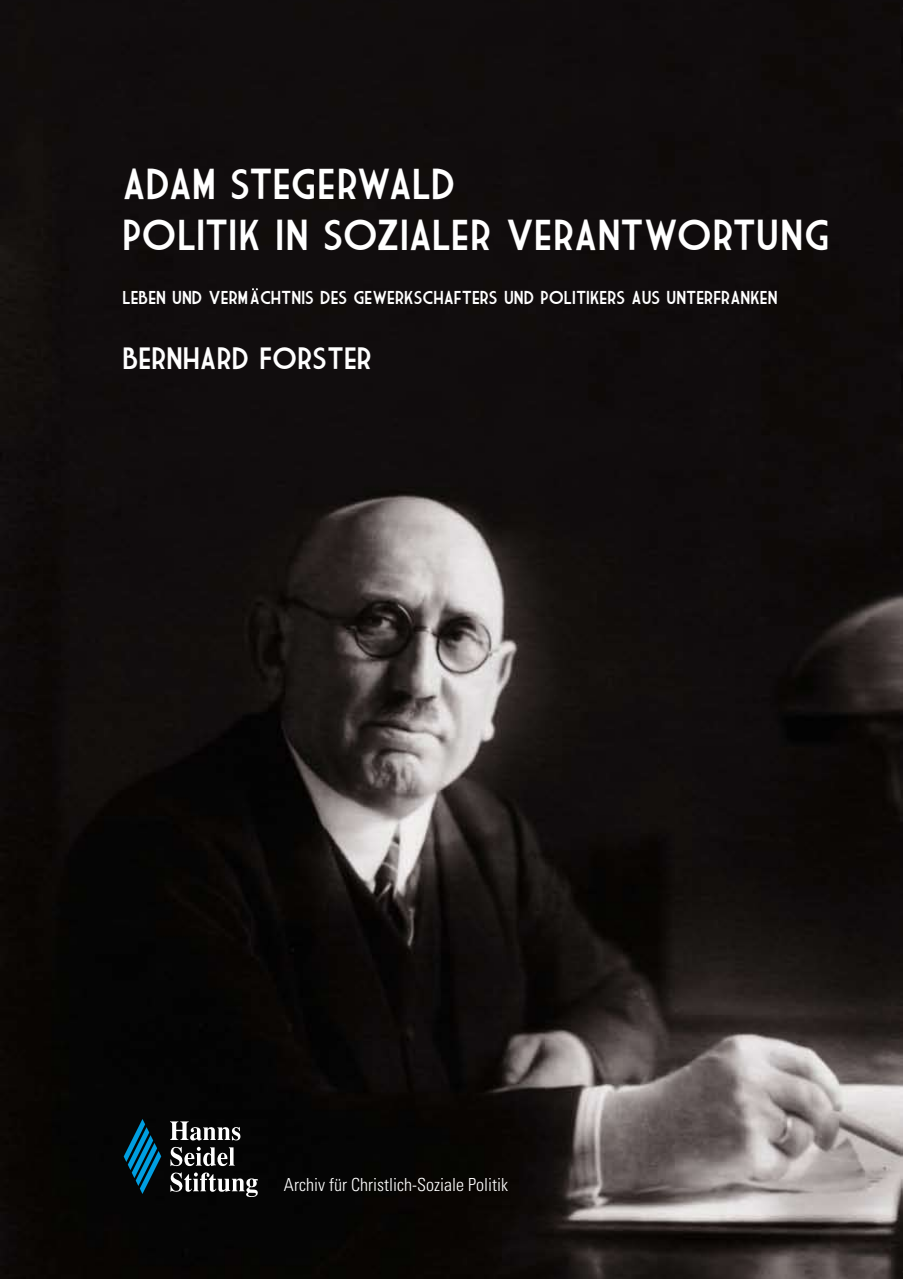
<style>
.page{position:relative;width:903px;height:1279px;background:#fff}
.page>*{position:absolute;margin:0;border:0;box-sizing:border-box;transform-origin:0 0}
.t1{font:42px/50.4px "Market Deco";letter-spacing:-.005em;color:#fff}
.t2{font:30px "Market Deco";color:#fff}
.t3{font:18.15px "Market Deco";color:#fff}
.t4{font:300 condensed 18px "Univers";color:#fff}
</style>
<div class="page">
<img style="left:0;top:0;width:902px;height:1279px">
<svg style="left:252px;top:288px;width:6px;height:2px"></svg>
<svg style="left:170px;top:1121px;width:71px;height:19px"></svg>
<svg style="left:169px;top:1146px;width:89px;height:51px"></svg>
<svg style="left:124px;top:1119px;width:37px;height:75px;background:#033c54"></svg>
<svg style="left:652px;top:0;width:232px;height:1px"></svg>
<h1 class="t1" style="left:122px;top:161px;width:708px">ADAM STEGERWALD –<br>POLITIK IN SOZIALER VERANTWORTUNG</h1>
<h2 class="t3" style="left:122px;top:289px;width:656px">LEBEN UND VERMÄACHTNIS DES GEWERKSCHAFTERS UND POLITIKERS AUS UNTERFRANKEN</h2>
<p class="t2" style="left:122px;top:345px;width:251px">BERNHARD FORSTER</p>
<p class="t4" style="left:284px;top:1174px;width:225px">Archiv für Christlich-Soziale Politik</p>
</div>
